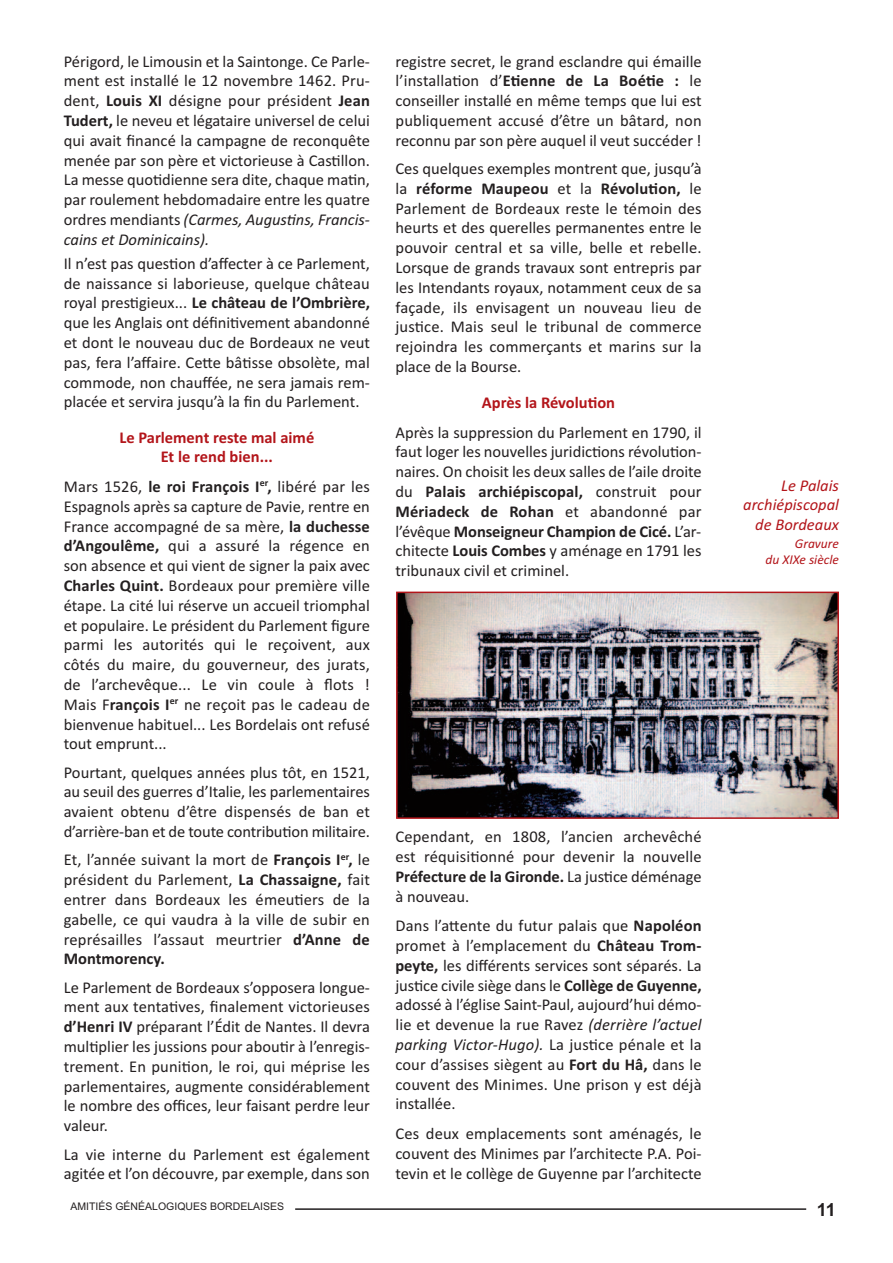
<style>
.page{position:relative;width:893px;height:1263px;background:#fff}
.page>*{position:absolute;margin:0;border:0;box-sizing:border-box;transform-origin:0 0}
.t1{font:700 18px "Arial";color:#231f20}
.t2{font:16.5px/19.8px "Calibri";color:#231f20;text-align:justify}
.t3{font:700 16.5px/19.8px "Calibri";color:#b3151a;text-align:center}
.t4{font:italic 16.5px/19.8px "Calibri";color:#b3151a;text-align:right}
.t5{font:italic 13.5px/16.2px "Calibri";color:#b3151a;text-align:right}
.t6{font:10.5px "Arial";color:#231f20}
.s1{font-weight:700}
.s2{font-style:italic}
</style>
<div class="page">
<hr style="left:295px;top:1208px;width:511px;height:2px;background:#231f20">
<img style="left:399px;top:595px;width:437px;height:221px">
<div style="left:396px;top:592px;width:443px;height:227px;border:2px solid #b3151a"></div>
<p class="t2" style="left:64px;top:51px;width:308px">Périgord, le Limousin et la Saintonge. Ce Parle&shy;ment est installé le 12 novembre 1462. Pru&shy;dent, <span class="s1">Louis XI</span> désigne pour président <span class="s1">Jean Tudert,</span> le neveu et légataire universel de celui qui avait financé la campagne de reconquête menée par son père et victorieuse à Castillon.<br>La messe quotidienne sera dite, chaque matin, par roulement hebdomadaire entre les quatre ordres mendiants <span class="s2">(Carmes, Augustins, Francis&shy;cains et Dominicains).</span></p>
<p class="t2" style="left:64px;top:253px;width:308px">Il n’est pas question d’affecter à ce Parlement, de naissance si laborieuse, quelque château royal prestigieux... <span class="s1">Le château de l’Ombrière, </span>que les Anglais ont définitivement abandonné et dont le nouveau duc de Bordeaux ne veut pas, fera l’affaire. Cette bâtisse obsolète, mal commode, non chauffée, ne sera jamais rem&shy;placée et servira jusqu’à la fin du Parlement.</p>
<p class="t3" style="left:119px;top:427px;width:196px">Le Parlement reste mal aimé<br>Et le rend bien...</p>
<p class="t2" style="left:64px;top:476px;width:308px">Mars 1526, <span class="s1">le roi François I</span><sup>er</sup><span class="s1">,</span> libéré par les Espagnols après sa capture de Pavie, rentre en France accompagné de sa mère, <span class="s1">la duchesse d’Angoulême,</span> qui a assuré la régence en son absence et qui vient de signer la paix avec <span class="s1">Charles Quint.</span> Bordeaux pour première ville étape. La cité lui réserve un accueil triomphal et populaire. Le président du Parlement figure parmi les autorités qui le reçoivent, aux côtés du maire, du gouverneur, des jurats, de l’archevêque... Le vin coule à flots !<br>Mais F<span class="s1">rançois I</span><sup>er</sup> ne reçoit pas le cadeau de bienvenue habituel... Les Bordelais ont refusé tout emprunt...</p>
<p class="t2" style="left:64px;top:762px;width:308px">Pourtant, quelques années plus tôt, en 1521, au seuil des guerres d’Italie, les parlementaires avaient obtenu d’être dispensés de ban et d’arrière-ban et de toute contribution militaire.</p>
<p class="t2" style="left:64px;top:850px;width:308px">Et, l’année suivant la mort de <span class="s1">François I</span><sup>er</sup><span class="s1">,</span> le président du Parlement, <span class="s1">La Chassaigne,</span> fait entrer dans Bordeaux les émeutiers de la gabelle, ce qui vaudra à la ville de subir en représailles l’assaut meurtrier <span class="s1">d’Anne de Montmorency.</span></p>
<p class="t2" style="left:64px;top:977px;width:308px">Le Parlement de Bordeaux s’opposera longue&shy;ment aux tentatives, finalement victorieuses <span class="s1">d’Henri IV</span> préparant l’Édit de Nantes. Il devra multiplier les jussions pour aboutir à l’enregis&shy;trement. En punition, le roi, qui méprise les parlementaires, augmente considérablement le nombre des offices, leur faisant perdre leur valeur.</p>
<p class="t2" style="left:64px;top:1144px;width:308px">La vie interne du Parlement est également agitée et l’on découvre, par exemple, dans son</p>
<p class="t6" style="left:71px;top:1200px;width:215px">AMITIÉS GÉNÉALOGIQUES BORDELAISES</p>
<p class="t2" style="left:395px;top:51px;width:308px">registre secret, le grand esclandre qui émaille l’installation d’<span class="s1">Etienne de La Boétie :</span> le conseiller installé en même temps que lui est publiquement accusé d’être un bâtard, non reconnu par son père auquel il veut succéder !</p>
<p class="t2" style="left:395px;top:158px;width:308px">Ces quelques exemples montrent que, jusqu’à la <span class="s1">réforme Maupeou</span> et la <span class="s1">Révolution,</span> le Parlement de Bordeaux reste le témoin des heurts et des querelles permanentes entre le pouvoir central et sa ville, belle et rebelle.<br>Lorsque de grands travaux sont entrepris par les Intendants royaux, notamment ceux de sa façade, ils envisagent un nouveau lieu de justice. Mais seul le tribunal de commerce rejoindra les commerçants et marins sur la place de la Bourse.</p>
<p class="t3" style="left:482px;top:392px;width:135px">Après la Révolution</p>
<p class="t2" style="left:395px;top:422px;width:308px">Après la suppression du Parlement en 1790, il faut loger les nouvelles juridictions révolution&shy;naires. On choisit les deux salles de l’aile droite du <span class="s1">Palais archiépiscopal,</span> construit pour <span class="s1">Mériadeck de Rohan</span> et abandonné par l’évêque <span class="s1">Monseigneur Champion de Cicé.</span> L’ar&shy;chitecte <span class="s1">Louis Combes</span> y aménage en 1791 les tribunaux civil et criminel.</p>
<p class="t2" style="left:395px;top:826px;width:308px">Cependant, en 1808, l’ancien archevêché est réquisitionné pour devenir la nouvelle <span class="s1">Préfecture de la Gironde.</span> La justice déménage à nouveau.</p>
<p class="t2" style="left:395px;top:915px;width:308px">Dans l’attente du futur palais que <span class="s1">Napoléon </span>promet à l’emplacement du <span class="s1">Château Trom&shy;peyte,</span> les différents services sont séparés. La justice civile siège dans le <span class="s1">Collège de Guyenne, </span>adossé à l’église Saint-Paul, aujourd’hui démo&shy;lie et devenue la rue Ravez <span class="s2">(derrière l’actuel parking Victor-Hugo).</span> La justice pénale et la cour d’assises siègent au <span class="s1">Fort du Hâ,</span> dans le couvent des Minimes. Une prison y est déjà installée.</p>
<p class="t2" style="left:395px;top:1124px;width:308px">Ces deux emplacements sont aménagés, le couvent des Minimes par l’architecte P.A. Poi&shy;tevin et le collège de Guyenne par l’architecte</p>
<p class="t4" style="left:743px;top:475px;width:97px">Le Palais archiépiscopal de Bordeaux</p>
<p class="t5" style="left:765px;top:535px;width:75px">Gravure<br>du XIXe siècle</p>
<p class="t1" style="left:817px;top:1199px;width:21px">11</p>
</div>
